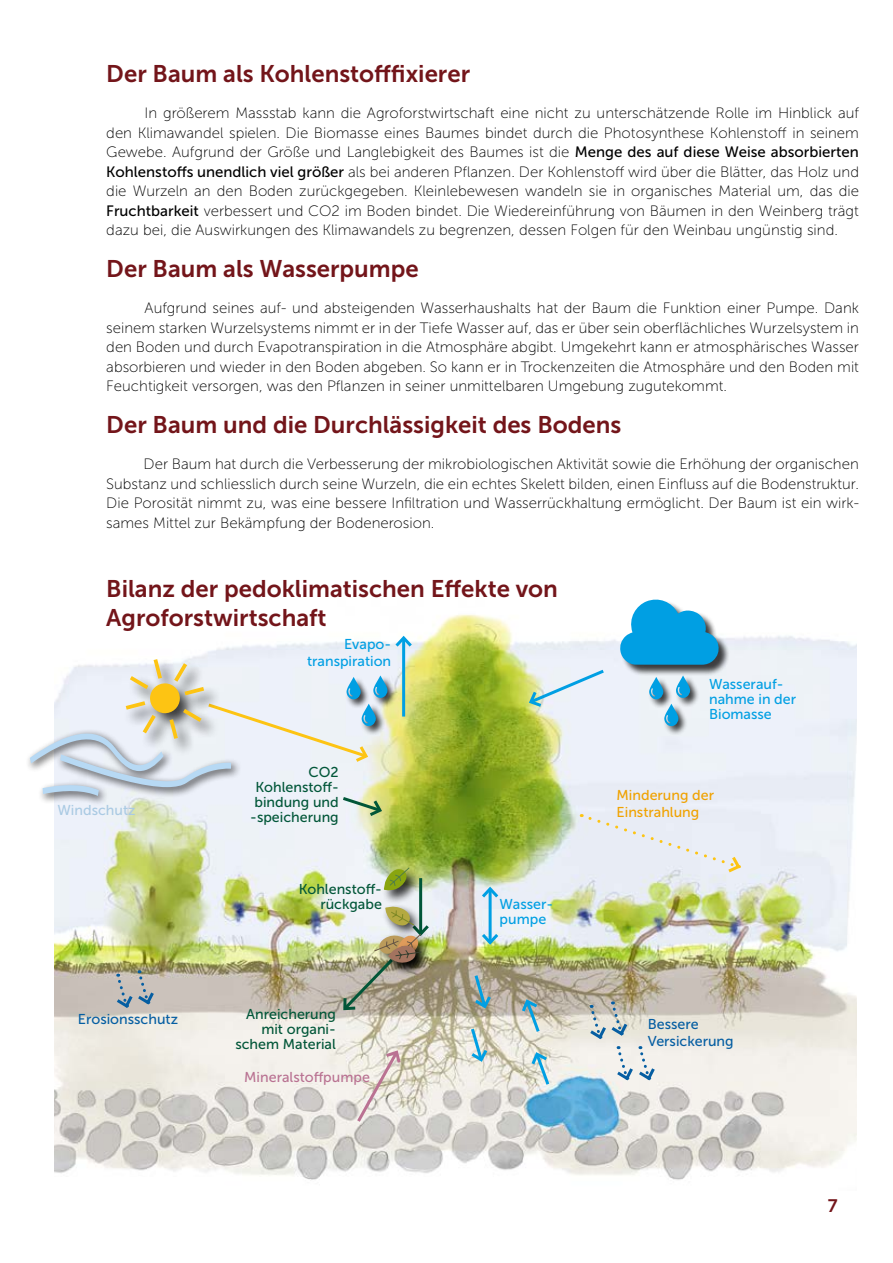
<style>
.page{position:relative;width:893px;height:1263px;background:#fff}
.page>*{position:absolute;margin:0;border:0;box-sizing:border-box;transform-origin:0 0}
.t1{font:24px/28.8px "Museo Sans 700";color:#73151a}
.t2{font:18px "Museo Sans 700";color:#73151a}
.t3{font:15px/19.5px "Museo Sans 100";color:#000;text-align:justify}
.t4{font:14.25px/15px "Museo Sans 500";color:#015638;text-align:right}
.t5{font:14.25px/15px "Museo Sans 500";color:#009fe3}
.t6{font:14.25px/17.1px "Museo Sans 500";color:#055ea2}
.t7{font:14.25px/17.1px "Museo Sans 500";color:#f0a200}
.t8{font:14.25px "Museo Sans 500";color:#b97292}
.t9{font:14.25px "Museo Sans 500";color:#aacae3}
.s1{font-family:"Museo Sans 500"}
</style>
<div class="page">
<img style="left:54px;top:614px;width:803px;height:566px">
<div style="left:648px;top:676px;width:25px;height:33px;background:#edf2f6"></div>
<div style="left:372px;top:675px;width:25px;height:33px;background:#000;opacity:.75"></div>
<div style="left:675px;top:675px;width:25px;height:33px;background:#000;opacity:.75"></div>
<div style="left:663px;top:703px;width:25px;height:33px;background:#000;opacity:.75"></div>
<svg style="left:649px;top:677px;width:41px;height:49px"></svg>
<div style="left:621px;top:600px;width:109px;height:77px;background:#000;opacity:.75"></div>
<svg style="left:619px;top:599px;width:100px;height:66px"></svg>
<svg style="left:527px;top:667px;width:80px;height:42px;background:#d6e8eb"></svg>
<div style="left:581px;top:814px;width:162px;height:61px;background:#e8ecf5"></div>
<svg style="left:354px;top:1048px;width:49px;height:77px;background:#e1d9d2"></svg>
<hr style="left:402px;top:638px;width:3px;height:78px;background:#009fe3">
<svg style="left:392px;top:633px;width:23px;height:17px"></svg>
<svg style="left:519px;top:997px;width:23px;height:38px"></svg>
<svg style="left:468px;top:1025px;width:22px;height:39px"></svg>
<svg style="left:529px;top:1050px;width:23px;height:38px"></svg>
<svg style="left:472px;top:972px;width:22px;height:38px"></svg>
<svg style="left:587px;top:1001px;width:70px;height:81px;background:#d4d8d5"></svg>
<hr style="left:489px;top:889px;width:3px;height:53px;background:#009fe3">
<svg style="left:479px;top:931px;width:22px;height:16px"></svg>
<svg style="left:479px;top:884px;width:22px;height:17px"></svg>
<div style="left:124px;top:657px;width:98px;height:99px;background:#000;opacity:.75"></div>
<svg style="left:30px;top:659px;width:357px;height:160px;background:#e2e6e6"></svg>
<svg style="left:113px;top:970px;width:44px;height:40px;background:#aeb1b0"></svg>
<div style="left:382px;top:903px;width:43px;height:35px;background:#000;opacity:.75"></div>
<div style="left:382px;top:867px;width:40px;height:37px;background:#000;opacity:.75"></div>
<svg style="left:383px;top:866px;width:27px;height:27px"></svg>
<div style="left:393px;top:931px;width:40px;height:39px;background:#000;opacity:.75"></div>
<div style="left:387px;top:944px;width:47px;height:33px;background:#000;opacity:.75"></div>
<img style="left:341px;top:904px;width:91px;height:109px">
<h1 class="t1" style="left:106px;top:59px;width:365px">Der Baum als Kohlenstofffixierer</h1>
<p class="t3" style="left:106px;top:104px;width:754px;text-indent:38px">In größerem Massstab kann die Agroforstwirtschaft eine nicht zu unterschätzende Rolle im Hinblick auf den Klimawandel spielen. Die Biomasse eines Baumes bindet durch die Photosynthese Kohlenstoff in seinem Gewebe. Aufgrund der Größe und Langlebigkeit des Baumes ist die <span class="s1">Menge des auf diese Weise absorbierten Kohlenstoffs unendlich viel größer</span> als bei anderen Pflanzen. Der Kohlenstoff wird über die Blätter, das Holz und die Wurzeln an den Boden zurückgegeben. Kleinlebewesen wandeln sie in organisches Material um, das die <span class="s1">Fruchtbarkeit</span> verbessert und CO2 im Boden bindet. Die Wiedereinführung von Bäumen in den Weinberg trägt dazu bei, die Auswirkungen des Klimawandels zu begrenzen, dessen Folgen für den Weinbau ungünstig sind.</p>
<h1 class="t1" style="left:106px;top:254px;width:314px">Der Baum als Wasserpumpe</h1>
<p class="t3" style="left:106px;top:299px;width:754px;text-indent:38px">Aufgrund seines auf- und absteigenden Wasserhaushalts hat der Baum die Funktion einer Pumpe. Dank seinem starken Wurzelsystems nimmt er in der Tiefe Wasser auf, das er über sein oberflächliches Wurzelsystem in den Boden und durch Evapotranspiration in die Atmosphäre abgibt. Umgekehrt kann er atmosphärisches Wasser absorbieren und wieder in den Boden abgeben. So kann er in Trockenzeiten die Atmosphäre und den Boden mit Feuchtigkeit versorgen, was den Pflanzen in seiner unmittelbaren Umgebung zugutekommt.</p>
<h1 class="t1" style="left:106px;top:410px;width:516px">Der Baum und die Durchlässigkeit des Bodens</h1>
<p class="t3" style="left:106px;top:455px;width:754px;text-indent:37px">Der Baum hat durch die Verbesserung der mikrobiologischen Aktivität sowie die Erhöhung der organischen Substanz und schliesslich durch seine Wurzeln, die ein echtes Skelett bilden, einen Einfluss auf die Bodenstruktur.<br>Die Porosität nimmt zu, was eine bessere Infiltration und Wasserrückhaltung ermöglicht. Der Baum ist ein wirk&shy;sames Mittel zur Bekämpfung der Bodenerosion.</p>
<h1 class="t1" style="left:106px;top:575px;width:453px">Bilanz der pedoklimatischen Effekte von<br>Agroforstwirtschaft</h1>
<p class="t9" style="left:57px;top:803px;width:80px">Windschutz</p>
<p class="t6" style="left:78px;top:1010px;width:102px">Erosionsschutz</p>
<p class="t5" style="left:307px;top:636px;width:86px;line-height:17.1px;text-align:right">Evapo&shy;transpiration</p>
<p class="t4" style="left:250px;top:765px;width:90px">CO2<br>Kohlenstoff&shy;bindung und -speicherung</p>
<p class="t4" style="left:299px;top:882px;width:85px">Kohlenstoff&shy;rückgabe</p>
<p class="t4" style="left:235px;top:1006px;width:102px">Anreicherung mit organi&shy;schem Material</p>
<p class="t8" style="left:244px;top:1069px;width:127px">Mineralstoffpumpe</p>
<p class="t5" style="left:500px;top:896px;width:55px">Wasser&shy;pumpe</p>
<p class="t5" style="left:709px;top:677px;width:89px">Wasserauf&shy;nahme in der<br>Biomasse</p>
<p class="t7" style="left:617px;top:786px;width:99px">Minderung der<br>Einstrahlung</p>
<p class="t6" style="left:648px;top:1016px;width:87px">Bessere<br>Versickerung</p>
<p class="t2" style="left:828px;top:1195px;width:11px">7</p>
</div>
